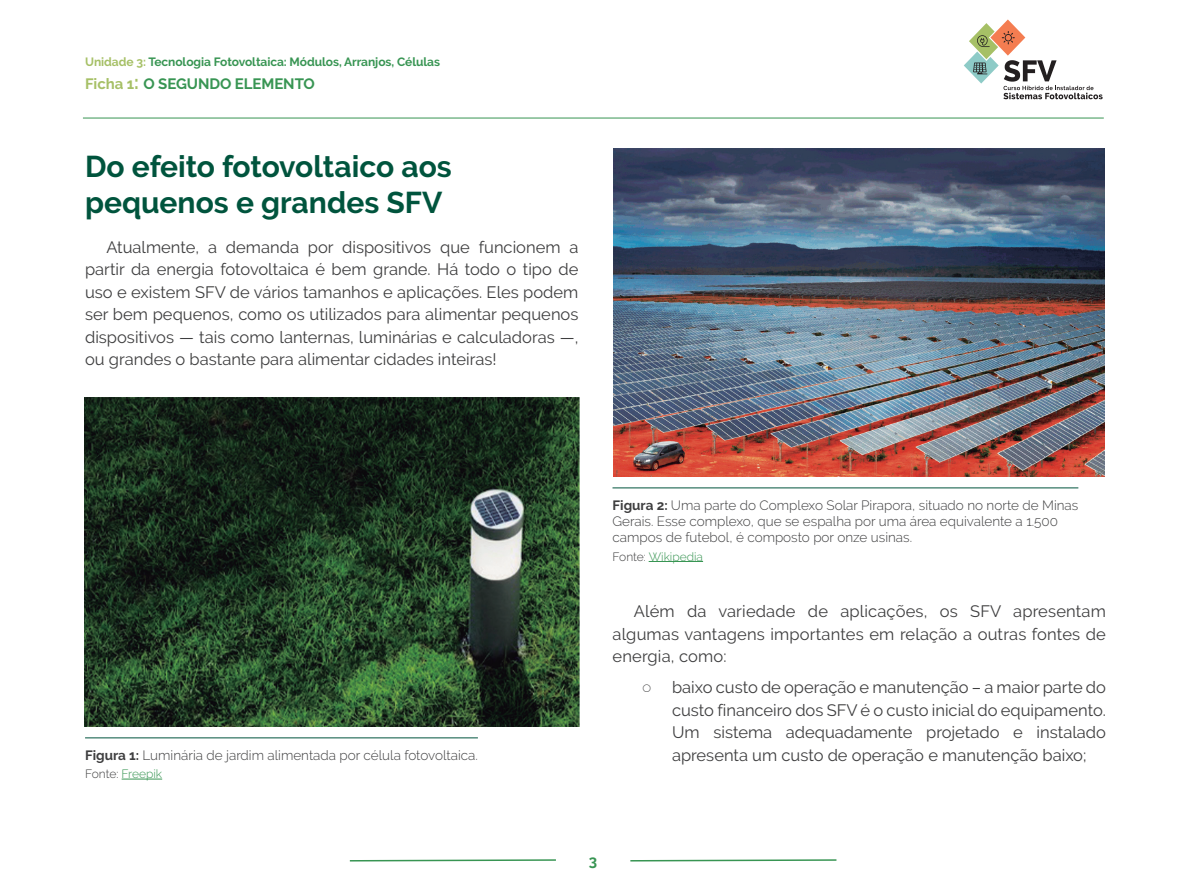
<style>
.page{position:relative;width:1191px;height:893px;background:#fff}
.page>*{position:absolute;margin:0;border:0;box-sizing:border-box;transform-origin:0 0}
.TIT_2_secundario{font:700 30px/36px "Raleway";color:#00543d}
.Texto_Corrido{font:16.5px/22.5px "Raleway";color:#3e3e3f;text-align:justify}
.t1{font:700 15px "Raleway";letter-spacing:-.005em;color:#389553}
.Legenda_linha_com_fo{font:300 13.5px/16.2px "Raleway";color:#3e3e3f}
.t2{font:700 12px "Raleway";letter-spacing:-.005em;color:#389553}
.Fonte_sem_linha{font:300 12px "Raleway";color:#389553}
.s1{color:#a6c066}
.s2{font-size:19.5px;color:#a6c066}
.s3{font-weight:700}
.s4{color:#3e3e3f}
</style>
<div class="page">
<svg style="left:964px;top:19px;width:138px;height:80px"></svg>
<hr style="left:83px;top:118px;width:1020px;height:1px;background:#389553">
<svg style="left:349px;top:859px;width:207px;height:3px"></svg>
<svg style="left:630px;top:859px;width:207px;height:3px"></svg>
<hr style="left:612px;top:487px;width:466px;height:1px;background:#00543d">
<hr style="left:648px;top:561px;width:55px;height:1px;background:#389553">
<img style="left:613px;top:149px;width:491px;height:327px">
<hr style="left:85px;top:737px;width:393px;height:1px;background:#00543d">
<hr style="left:122px;top:779px;width:40px;height:1px;background:#389553">
<img style="left:84px;top:397px;width:495px;height:329px">
<p class="t2" style="left:85px;top:54px;width:356px"><span class="s1">Unidade 3:</span> Tecnologia Fotovoltaica: Módulos, Arranjos, Células</p>
<p class="t1" style="left:85px;top:75px;width:231px"><span class="s1">Ficha 1</span><span class="s2">:</span> O SEGUNDO ELEMENTO</p>
<h3 class="TIT_2_secundario" style="left:85px;top:149px;width:368px">Do efeito fotovoltaico aos pequenos e grandes SFV</h3>
<p class="Texto_Corrido" style="left:85px;top:235px;width:495px;text-indent:21px">Atualmente, a demanda por dispositivos que funcionem a partir da energia fotovoltaica é bem grande. Há todo o tipo de uso e existem SFV de vários tamanhos e aplicações. Eles podem ser bem pequenos, como os utilizados para alimentar pequenos dispositivos — tais como lanternas, luminárias e calculadoras —, ou grandes o bastante para alimentar cidades inteiras!</p>
<p class="Legenda_linha_com_fo" style="left:85px;top:747px;width:394px"><span class="s3">Figura 1:</span> Luminária de jardim alimentada por célula fotovoltaica.</p>
<p class="Fonte_sem_linha" style="left:85px;top:767px;width:79px"><span class="s4">Fonte:</span> Freepik</p>
<p class="Legenda_linha_com_fo" style="left:612px;top:497px;width:467px"><span class="s3">Figura 2:</span> Uma parte do Complexo Solar Pirapora, situado no norte de Minas<br>Gerais. Esse complexo, que se espalha por uma área equivalente a 1.500 campos de futebol, é composto por onze usinas.</p>
<p class="Fonte_sem_linha" style="left:612px;top:549px;width:92px"><span class="s4">Fonte:</span> Wikipedia</p>
<p class="Texto_Corrido" style="left:612px;top:600px;width:495px;text-indent:21px">Além da variedade de aplicações, os SFV apresentam algumas vantagens importantes em relação a outras fontes de energia, como:</p>
<p class="Texto_Corrido" style="left:672px;top:676px;width:435px">baixo custo de operação e manutenção – a maior parte do custo financeiro dos SFV é o custo inicial do equipamento.<br>Um sistema adequadamente projetado e instalado apresenta um custo de operação e manutenção baixo;</p>
<p class="t1" style="left:589px;top:852px;width:10px">3</p>
</div>
